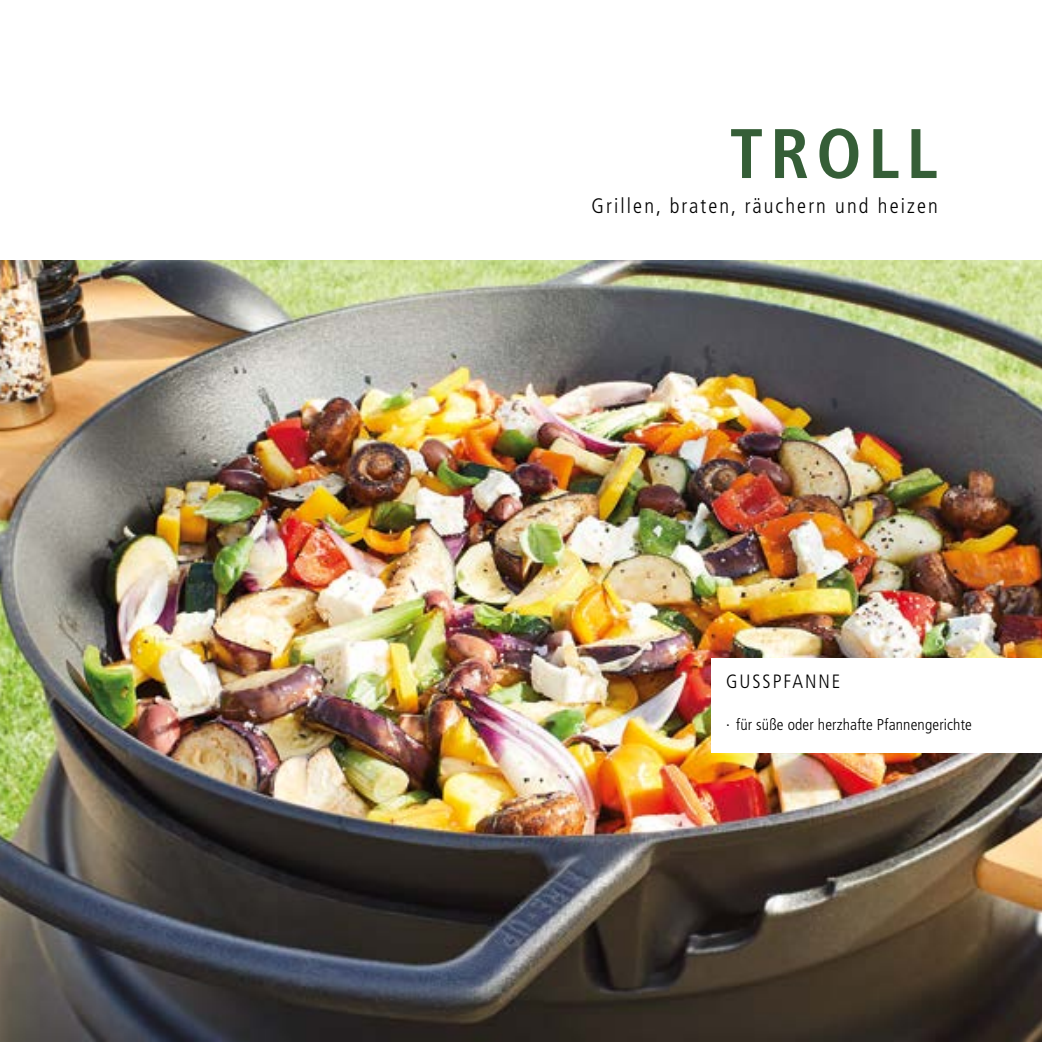
<style>
.page{position:relative;width:1042px;height:1042px;background:#fff}
.page>*{position:absolute;margin:0;border:0;box-sizing:border-box;transform-origin:0 0}
.t1{font:700 condensed 70px "Frutiger LT Pro";letter-spacing:.1em;color:#355e37}
.t2{font:300 condensed 21px "Frutiger LT Pro";letter-spacing:.1em;color:#000}
.t3{font:300 condensed 19.25px "Frutiger LT Pro";letter-spacing:.1em;color:#000}
.t4{font:300 condensed 15.75px "Frutiger LT Pro";letter-spacing:.01em;color:#000}
</style>
<div class="page">
<img style="left:0;top:260px;width:1042px;height:782px">
<div style="left:711px;top:659px;width:331px;height:94px;background:#fff"></div>
<h1 class="t1" style="left:729px;top:112px;width:210px">TROLL</h1>
<h2 class="t2" style="left:591px;top:194px;width:348px">Grillen, braten, räuchern und heizen</h2>
<p class="t3" style="left:726px;top:670px;width:116px">GUSSPFANNE</p>
<p class="t4" style="left:726px;top:715px;width:247px">· für süße oder herzhafte Pfannengerichte</p>
</div>
